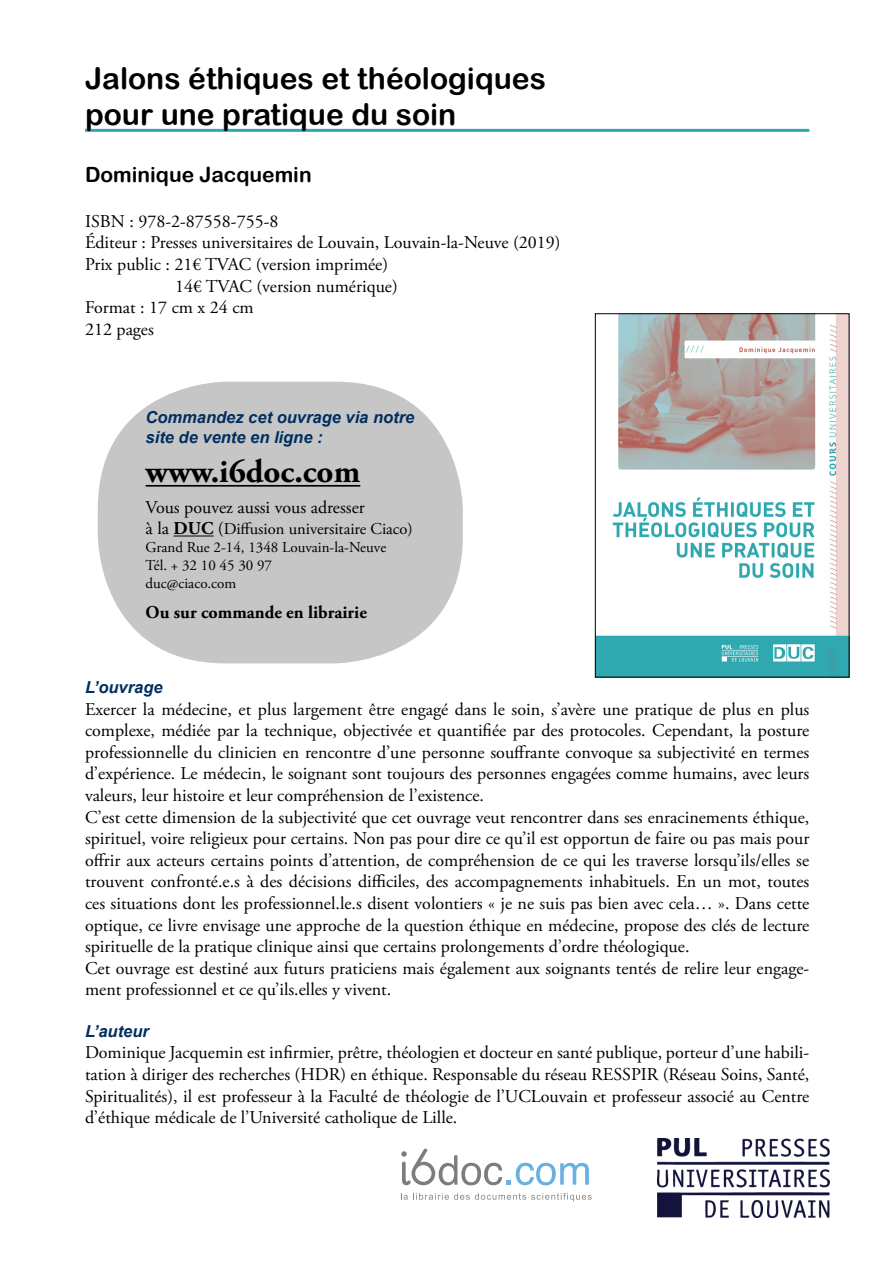
<style>
.page{position:relative;width:893px;height:1263px;background:#fff}
.page>*{position:absolute;margin:0;border:0;box-sizing:border-box;transform-origin:0 0}
.t1{font:700 33px "Adobe Garamond Pro";color:#000}
.t2{font:30px/36px "Arial Rounded MT Bold";color:#000}
.t3{font:21px "Arial Rounded MT Bold";color:#000}
.t4{font:18px/21.6px "Adobe Garamond Pro";color:#000}
.t5{font:700 18px "Adobe Garamond Pro";color:#000}
.t6{font:italic 700 16.5px/19.8px "Arial";color:#002e5f}
.t7{font:16.5px "Adobe Garamond Pro";color:#000}
.t8{font:15px/18px "Adobe Garamond Pro";color:#000}
.s1{font-size:18px}
.s2{font-weight:700;font-size:18px}
</style>
<div class="page">
<hr style="left:85px;top:129px;width:724px;height:3px;background:#2fa8b0">
<img style="left:658px;top:1138px;width:172px;height:79px">
<div style="left:98px;top:382px;width:365px;height:281px;background:#c6c6c6;border-radius:128px"></div>
<hr style="left:146px;top:485px;width:214px;height:2px;background:#000">
<hr style="left:174px;top:535px;width:40px;height:1px;background:#000">
<svg style="left:401px;top:1148px;width:188px;height:37px"></svg>
<svg style="left:401px;top:1193px;width:191px;height:8px"></svg>
<img style="left:597px;top:316px;width:250px;height:359px">
<h2 class="t2" style="left:85px;top:60px;width:462px">Jalons éthiques et théologiques pour une pratique du soin</h2>
<p class="t3" style="left:85px;top:162px;width:228px">Dominique Jacquemin</p>
<p class="t4" style="left:85px;top:211px;width:195px">ISBN : 978-2-87558-755-8</p>
<p class="t4" style="left:85px;top:232px;width:477px">Éditeur : Presses universitaires de Louvain, Louvain-la-Neuve (2019)</p>
<p class="t4" style="left:85px;top:254px;width:305px">Prix public : 21€ TVAC (version imprimée)</p>
<p class="t4" style="left:175px;top:276px;width:224px">14€ TVAC (version numérique)</p>
<p class="t4" style="left:85px;top:297px;width:170px">Format : 17 cm x 24 cm</p>
<p class="t4" style="left:85px;top:319px;width:70px">212 pages</p>
<p class="t6" style="left:146px;top:408px;width:270px">Commandez cet ouvrage via notre site de vente en ligne :</p>
<h1 class="t1" style="left:146px;top:453px;width:216px">www.i6doc.com</h1>
<p class="t4" style="left:146px;top:497px;width:221px">Vous pouvez aussi vous adresser</p>
<p class="t7" style="left:146px;top:519px;width:269px"><span class="s1">à la</span> <span class="s2">DUC</span> <span class="s1">(</span>Diffusion universitaire Ciaco)</p>
<p class="t8" style="left:146px;top:539px;width:242px">Grand Rue 2-14, 1348 Louvain-la-Neuve<br>Tél. + 32 10 45 30 97<br>duc@ciaco.com</p>
<p class="t5" style="left:146px;top:602px;width:223px">Ou sur commande en librairie</p>
<p class="t6" style="left:85px;top:678px;width:79px">L’ouvrage</p>
<p class="t4" style="left:85px;top:699px;width:726px">Exercer la médecine, et plus largement être engagé dans le soin, s’avère une pratique de plus en plus complexe, médiée par la technique, objectivée et quantifiée par des protocoles. Cependant, la posture professionnelle du clinicien en rencontre d’une personne souffrante convoque sa subjectivité en termes d’expérience. Le médecin, le soignant sont toujours des personnes engagées comme humains, avec leurs valeurs, leur histoire et leur compréhension de l’existence.<br>C’est cette dimension de la subjectivité que cet ouvrage veut rencontrer dans ses enracinements éthique, spirituel, voire religieux pour certains. Non pas pour dire ce qu’il est opportun de faire ou pas mais pour offrir aux acteurs certains points d’attention, de compréhension de ce qui les traverse lorsqu’ils/elles se trouvent confronté.e.s à des décisions difficiles, des accompagnements inhabituels. En un mot, toutes ces situations dont les professionnel.le.s disent volontiers « je ne suis pas bien avec cela… ». Dans cette optique, ce livre envisage une approche de la question éthique en médecine, propose des clés de lecture spirituelle de la pratique clinique ainsi que certains prolongements d’ordre théologique.<br>Cet ouvrage est destiné aux futurs praticiens mais également aux soignants tentés de relire leur engage&shy;ment professionnel et ce qu’ils.elles y vivent.</p>
<p class="t6" style="left:85px;top:1022px;width:65px">L’auteur</p>
<p class="t4" style="left:85px;top:1042px;width:726px;text-align:justify">Dominique Jacquemin est infirmier, prêtre, théologien et docteur en santé publique, porteur d’une habili&shy;tation à diriger des recherches (HDR) en éthique. Responsable du réseau RESSPIR (Réseau Soins, Santé, Spiritualités), il est professeur à la Faculté de théologie de l’UCLouvain et professeur associé au Centre d’éthique médicale de l’Université catholique de Lille.</p>
</div>
